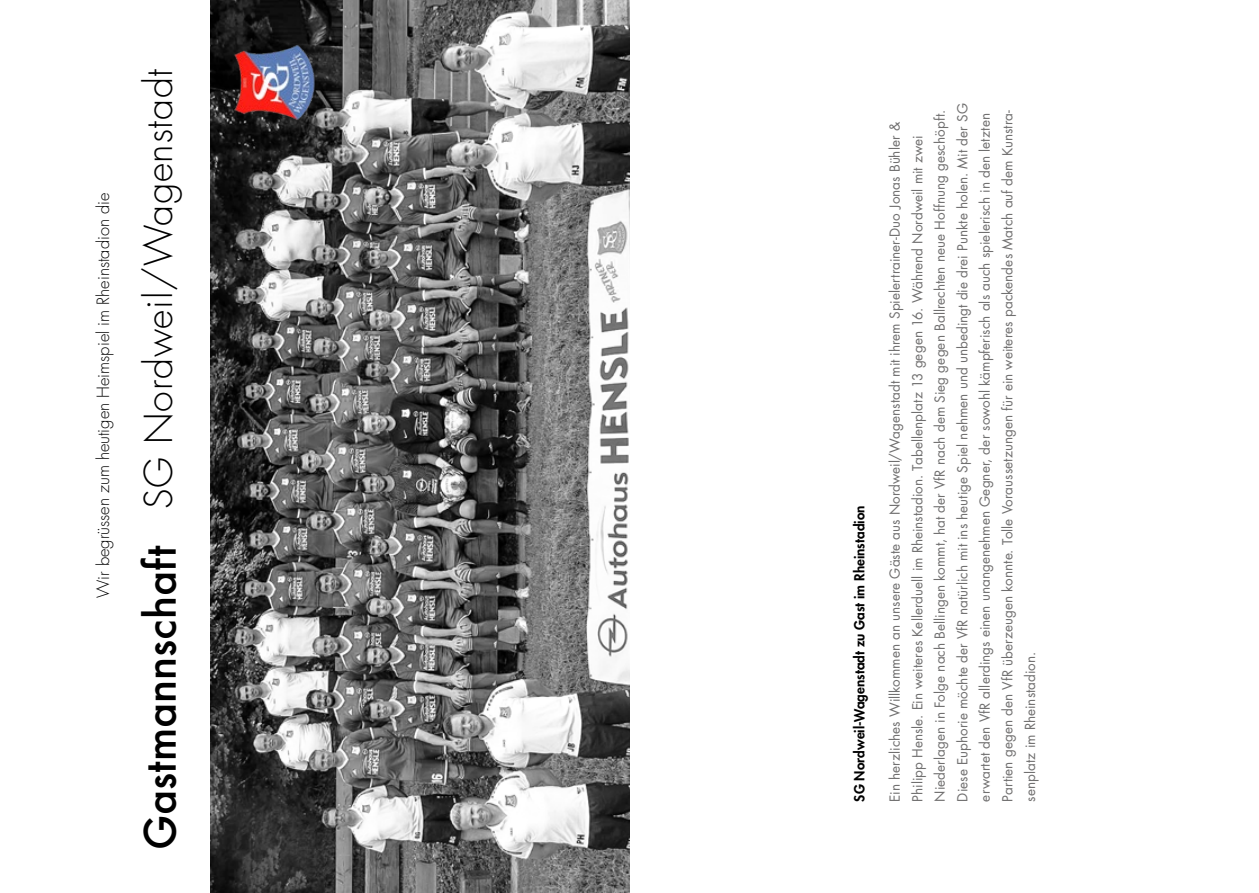
<style>
.page{position:relative;width:1259px;height:893px;background:#fff}
.page>*{position:absolute;margin:0;border:0;box-sizing:border-box;transform-origin:0 0}
.t1{font:500 42px "Futura";color:#000}
.t2{font:300 37.5px "Futura Std";letter-spacing:.02em;color:#000}
.t3{font:300 16.5px "Futura Std";color:#000}
.t4{font:13.5px/22.5px "Futura Std";letter-spacing:.005em;color:#706f6f}
.t5{font:800 13.5px "Futura Std";color:#000}
</style>
<div class="page">
<img style="left:210px;top:0;width:419px;height:893px">
<img style="left:235px;top:43px;width:81px;height:80px">
<p class="t3" style="left:93px;top:598px;width:407px;rotate:-90deg">Wir begrüssen zum heutigen Heimspiel im Rheinstadion die</p>
<h2 class="t2" style="left:136px;top:509px;width:442px;rotate:-90deg">SG Nordweil/Wagenstadt</h2>
<h1 class="t1" style="left:131px;top:850px;width:307px;rotate:-90deg">Gastmannschaft</h1>
<p class="t5" style="left:851px;top:801px;width:297px;rotate:-90deg">SG Nordweil-Wagenstadt zu Gast im Rheinstadion</p>
<p class="t4" style="left:884px;top:801px;width:700px;rotate:-90deg">Ein herzliches Willkommen an unsere Gäste aus Nordweil/Wagenstadt mit ihrem Spielertrainer-Duo Jonas Bühler &amp; Philipp Hensle. Ein weiteres Kellerduell im Rheinstadion. Tabellenplatz 13 gegen 16. Während Nordweil mit zwei Niederlagen in Folge nach Bellingen kommt, hat der VfR nach dem Sieg gegen Ballrechten neue Hoffnung geschöpft.<br>Diese Euphorie möchte der VfR natürlich mit ins heutige Spiel nehmen und unbedingt die drei Punkte holen. Mit der SG erwartet den VfR allerdings einen unangenehmen Gegner, der sowohl kämpferisch als auch spielerisch in den letzten Partien gegen den VfR überzeugen konnte. Tolle Voraussetzungen für ein weiteres packendes Match auf dem Kunstra&shy;senplatz im Rheinstadion.</p>
</div>
